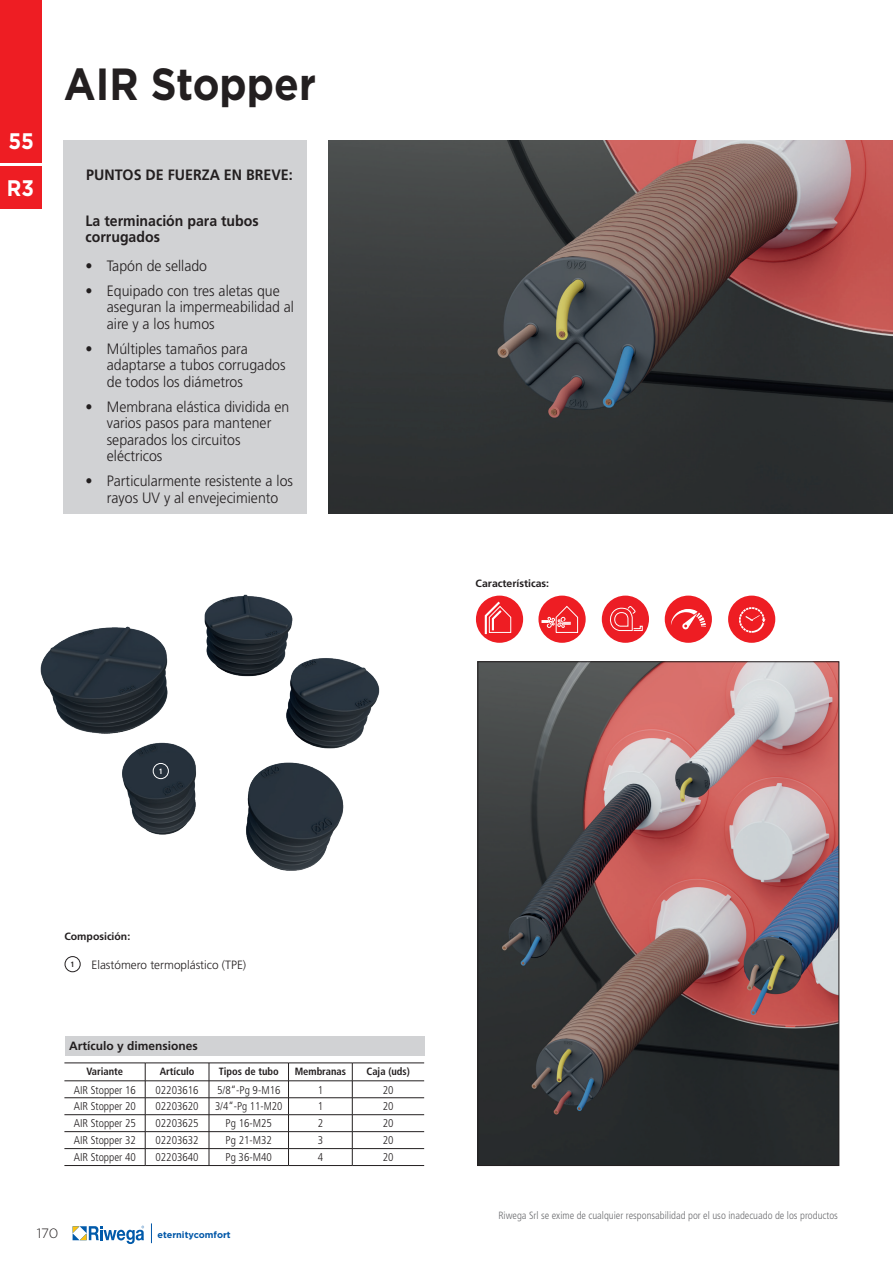
<style>
.page{position:relative;width:893px;height:1263px;background:#fff}
.page>*{position:absolute;margin:0;border:0;box-sizing:border-box;transform-origin:0 0}
.t1{font:700 45px "Gotham";color:#231f20;scale:.9 1}
.t2{font:700 22.5px "Gotham";color:#fff;scale:.9 1}
.t3{font:300 15px/16.5px "Frutiger";color:#231f20;scale:.94 1}
.t4{font:700 15px/16.5px "Frutiger";color:#231f20;scale:.94 1}
.t5{font:700 15px "Frutiger";color:#231f20;scale:.95 1}
.t6{font:300 13.5px "Gotham";color:#231f20}
.t7{font:300 12px "Frutiger";color:#231f20}
.t8{font:700 12px "Frutiger";color:#231f20}
.t9{font:300 condensed 11.25px "Frutiger";color:#231f20}
.t10{font:300 condensed 10.5px "Frutiger";color:#6c6d70}
.t11{font:700 condensed 10.5px "Frutiger";color:#231f20}
.t12{font:700 10.5px "Frutiger";color:#231f20}
.t13{font:700 9.15px "Gotham";color:#0157a8}
.t14{font:700 condensed 7.65px "Frutiger";color:#fff}
.t15{font:700 condensed 7.65px "Frutiger";color:#231f20}
</style>
<div class="page">
<div style="left:0;top:167px;width:42px;height:42px;background:#ee1d23"></div>
<div style="left:0;top:0;width:42px;height:162px;background:#ee1d23"></div>
<svg style="left:73px;top:1226px;width:71px;height:18px"></svg>
<svg style="left:151px;top:1223px;width:1px;height:20px"></svg>
<div style="left:64px;top:140px;width:243px;height:373px;background:#d1d2d4"></div>
<img style="left:40px;top:594px;width:340px;height:277px">
<div style="left:153px;top:763px;width:16px;height:16px;border:1px solid #fff;border-radius:50%"></div>
<img style="left:480px;top:664px;width:357px;height:499px">
<div style="left:476px;top:596px;width:47px;height:47px;background:#ee1d23;border-radius:50%"></div>
<svg style="left:484px;top:599px;width:27px;height:36px"></svg>
<div style="left:538px;top:596px;width:48px;height:47px;background:#ee1d23;border-radius:50%"></div>
<svg style="left:541px;top:606px;width:37px;height:27px"></svg>
<div style="left:602px;top:596px;width:47px;height:47px;background:#ec1d25;border-radius:50%"></div>
<svg style="left:609px;top:606px;width:34px;height:25px"></svg>
<div style="left:665px;top:596px;width:47px;height:47px;background:#ee1d23;border-radius:50%"></div>
<svg style="left:671px;top:609px;width:35px;height:21px"></svg>
<div style="left:728px;top:596px;width:47px;height:47px;background:#ee1d23;border-radius:50%"></div>
<svg style="left:739px;top:607px;width:27px;height:26px"></svg>
<img style="left:328px;top:140px;width:565px;height:373px">
<div style="left:65px;top:956px;width:15px;height:16px;border:1px solid #231f20;border-radius:50%"></div>
<div style="left:65px;top:1036px;width:359px;height:19px;background:#d1d2d4"></div>
<hr style="left:64px;top:1063px;width:81px;height:1px;background:#231f20">
<hr style="left:145px;top:1063px;width:64px;height:1px;background:#231f20">
<hr style="left:209px;top:1063px;width:79px;height:1px;background:#231f20">
<hr style="left:288px;top:1063px;width:64px;height:1px;background:#231f20">
<hr style="left:352px;top:1063px;width:72px;height:1px;background:#231f20">
<hr style="left:64px;top:1080px;width:81px;height:1px;background:#231f20">
<hr style="left:145px;top:1080px;width:64px;height:1px;background:#231f20">
<hr style="left:209px;top:1080px;width:79px;height:1px;background:#231f20">
<hr style="left:288px;top:1080px;width:64px;height:1px;background:#231f20">
<hr style="left:352px;top:1080px;width:72px;height:1px;background:#231f20">
<hr style="left:64px;top:1097px;width:81px;height:1px;background:#231f20">
<hr style="left:145px;top:1097px;width:64px;height:1px;background:#231f20">
<hr style="left:209px;top:1097px;width:79px;height:1px;background:#231f20">
<hr style="left:288px;top:1097px;width:64px;height:1px;background:#231f20">
<hr style="left:352px;top:1097px;width:72px;height:1px;background:#231f20">
<hr style="left:64px;top:1114px;width:81px;height:1px;background:#231f20">
<hr style="left:145px;top:1114px;width:64px;height:1px;background:#231f20">
<hr style="left:209px;top:1114px;width:79px;height:1px;background:#231f20">
<hr style="left:288px;top:1114px;width:64px;height:1px;background:#231f20">
<hr style="left:352px;top:1114px;width:72px;height:1px;background:#231f20">
<hr style="left:64px;top:1131px;width:81px;height:1px;background:#231f20">
<hr style="left:145px;top:1131px;width:64px;height:1px;background:#231f20">
<hr style="left:209px;top:1131px;width:79px;height:1px;background:#231f20">
<hr style="left:288px;top:1131px;width:64px;height:1px;background:#231f20">
<hr style="left:352px;top:1131px;width:72px;height:1px;background:#231f20">
<hr style="left:64px;top:1148px;width:81px;height:1px;background:#231f20">
<hr style="left:145px;top:1148px;width:64px;height:1px;background:#231f20">
<svg style="left:145px;top:1063px;width:1px;height:102px"></svg>
<hr style="left:209px;top:1148px;width:79px;height:1px;background:#231f20">
<svg style="left:209px;top:1063px;width:1px;height:102px"></svg>
<hr style="left:288px;top:1148px;width:64px;height:1px;background:#231f20">
<svg style="left:288px;top:1064px;width:1px;height:101px"></svg>
<hr style="left:352px;top:1148px;width:72px;height:1px;background:#231f20">
<hr style="left:64px;top:1165px;width:81px;height:1px;background:#231f20">
<hr style="left:145px;top:1165px;width:64px;height:1px;background:#231f20">
<hr style="left:209px;top:1165px;width:79px;height:1px;background:#231f20">
<hr style="left:288px;top:1165px;width:64px;height:1px;background:#231f20">
<hr style="left:352px;top:1165px;width:72px;height:1px;background:#231f20">
<svg style="left:352px;top:1063px;width:1px;height:102px"></svg>
<h2 class="t2" style="left:9px;top:126px;width:30px">55</h2>
<h2 class="t2" style="left:7px;top:173px;width:32px">R3</h2>
<h1 class="t1" style="left:64px;top:54px;width:282px">AIR Stopper</h1>
<p class="t5" style="left:86px;top:166px;width:219px">PUNTOS DE FUERZA EN BREVE:</p>
<p class="t4" style="left:86px;top:212px;width:186px">La terminación para tubos corrugados</p>
<p class="t3" style="left:86px;top:257px;width:131px">• Tapón de sellado</p>
<p class="t3" style="left:107px;top:282px;width:201px;text-indent:-21px">• Equipado con tres aletas que aseguran la impermeabilidad al aire y a los humos</p>
<p class="t3" style="left:107px;top:340px;width:192px;text-indent:-21px">• Múltiples tamaños para adaptarse a tubos corrugados de todos los diámetros</p>
<p class="t3" style="left:107px;top:398px;width:196px;text-indent:-21px">• Membrana elástica dividida en varios pasos para mantener separados los circuitos eléctricos</p>
<p class="t3" style="left:86px;top:473px;width:222px;text-align:center">• Particularmente resistente a los rayos UV y al envejecimiento</p>
<p class="t12" style="left:476px;top:577px;width:75px">Características:</p>
<p class="t14" style="left:159px;top:767px;width:5px">1</p>
<p class="t12" style="left:64px;top:930px;width:67px">Composición:</p>
<p class="t15" style="left:71px;top:960px;width:5px">1</p>
<p class="t7" style="left:91px;top:958px;width:156px">Elastómero termoplástico (TPE)</p>
<p class="t8" style="left:69px;top:1039px;width:130px">Artículo y dimensiones</p>
<p class="t11" style="left:86px;top:1065px;width:38px">Variante</p>
<p class="t11" style="left:160px;top:1065px;width:36px">Artículo</p>
<p class="t11" style="left:219px;top:1065px;width:62px">Tipos de tubo</p>
<p class="t11" style="left:295px;top:1065px;width:53px">Membranas</p>
<p class="t11" style="left:367px;top:1065px;width:45px">Caja (uds)</p>
<p class="t9" style="left:74px;top:1083px;width:64px">AIR Stopper 16</p>
<p class="t9" style="left:155px;top:1083px;width:45px">02203616</p>
<p class="t9" style="left:217px;top:1083px;width:65px">5/8“-Pg 9-M16</p>
<p class="t9" style="left:318px;top:1083px;width:7px">1</p>
<p class="t9" style="left:383px;top:1083px;width:12px">20</p>
<p class="t9" style="left:74px;top:1100px;width:64px">AIR Stopper 20</p>
<p class="t9" style="left:155px;top:1100px;width:45px">02203620</p>
<p class="t9" style="left:215px;top:1100px;width:69px">3/4“-Pg 11-M20</p>
<p class="t9" style="left:318px;top:1100px;width:7px">1</p>
<p class="t9" style="left:383px;top:1100px;width:12px">20</p>
<p class="t9" style="left:74px;top:1117px;width:64px">AIR Stopper 25</p>
<p class="t9" style="left:155px;top:1117px;width:45px">02203625</p>
<p class="t9" style="left:226px;top:1117px;width:48px">Pg 16-M25</p>
<p class="t9" style="left:318px;top:1117px;width:7px">2</p>
<p class="t9" style="left:383px;top:1117px;width:12px">20</p>
<p class="t9" style="left:74px;top:1134px;width:64px">AIR Stopper 32</p>
<p class="t9" style="left:155px;top:1134px;width:45px">02203632</p>
<p class="t9" style="left:226px;top:1134px;width:48px">Pg 21-M32</p>
<p class="t9" style="left:318px;top:1134px;width:7px">3</p>
<p class="t9" style="left:383px;top:1134px;width:12px">20</p>
<p class="t9" style="left:74px;top:1151px;width:64px">AIR Stopper 40</p>
<p class="t9" style="left:155px;top:1151px;width:45px">02203640</p>
<p class="t9" style="left:226px;top:1151px;width:48px">Pg 36-M40</p>
<p class="t9" style="left:318px;top:1151px;width:7px">4</p>
<p class="t9" style="left:383px;top:1151px;width:12px">20</p>
<p class="t6" style="left:37px;top:1226px;width:23px">170</p>
<p class="t13" style="left:157px;top:1229px;width:75px">eternitycomfort</p>
<p class="t10" style="left:498px;top:1209px;width:341px">Riwega Srl se exime de cualquier responsabilidad por el uso inadecuado de los productos</p>
</div>
